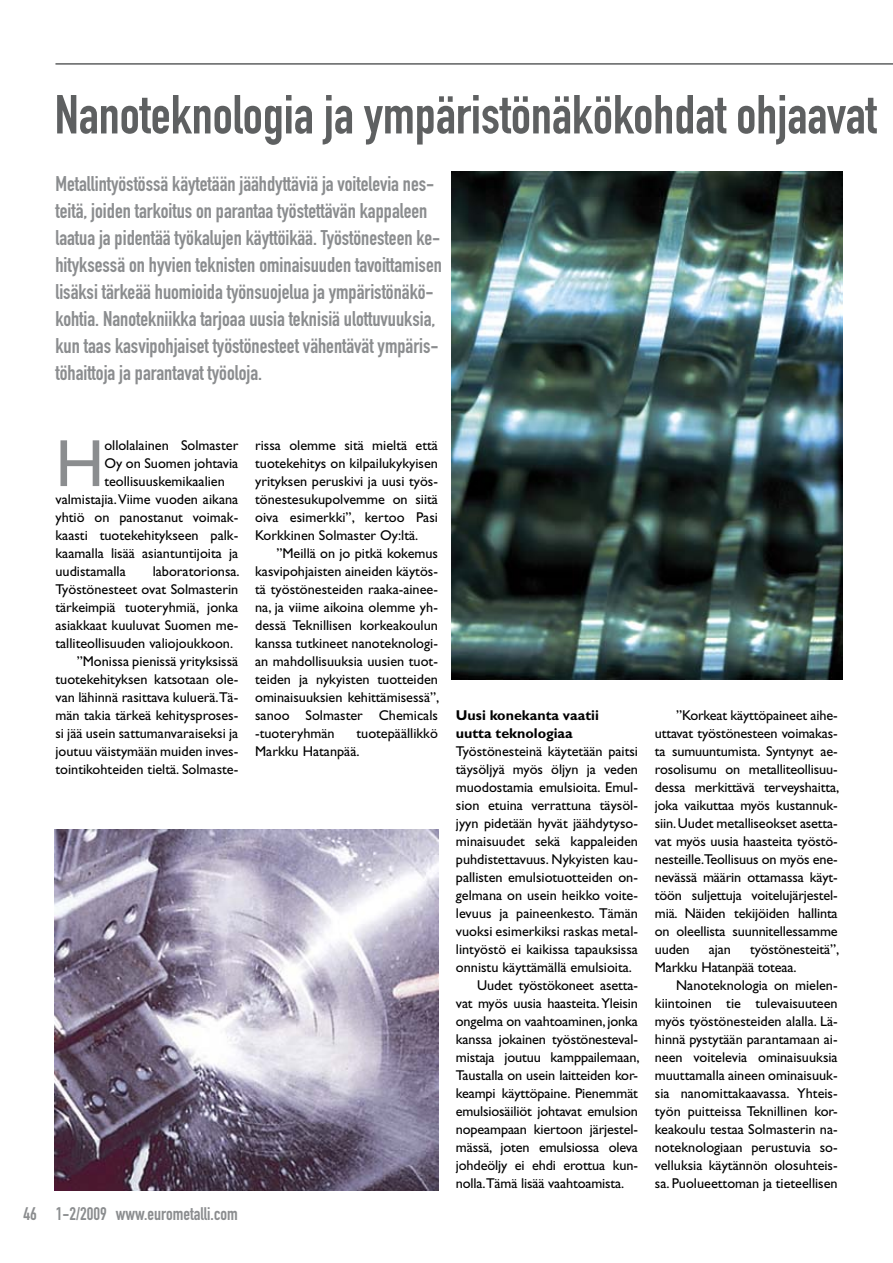
<style>
.page{position:relative;width:893px;height:1263px;background:#fff}
.page>*{position:absolute;margin:0;border:0;box-sizing:border-box;transform-origin:0 0}
.t1{font:67.05px "Gill Sans";color:#8b8d8f}
.t2{font:54px "DIN Engschrift";color:#5e6061}
.t3{font:21px/27px "DIN Engschrift";color:#8b8d8f}
.t4{font:18px "DIN Engschrift";color:#8b8d8f}
.t5{font:14.25px/18px "Gill Sans";color:#000;text-align:justify}
.t6{font:700 14.25px/18px "Gill Sans";color:#000}
</style>
<div class="page">
<hr style="left:55px;top:63px;width:838px;height:2px;background:#5e6061">
<img style="left:54px;top:829px;width:384px;height:361px">
<img style="left:452px;top:171px;width:390px;height:508px">
<h2 class="t2" style="left:55px;top:83px;width:823px">Nanoteknologia ja ympäristönäkökohdat ohjaavat</h2>
<p class="t3" style="left:55px;top:170px;width:388px">Metallintyöstössä käytetään jäähdyttäviä ja voitelevia nes&shy;teitä, joiden tarkoitus on parantaa työstettävän kappaleen laatua ja pidentää työkalujen käyttöikää. Työstönesteen ke&shy;hityksessä on hyvien teknisten ominaisuuden tavoittamisen lisäksi tärkeää huomioida työnsuojelua ja ympäristönäkö&shy;kohtia. Nanotekniikka tarjoaa uusia teknisiä ulottuvuuksia, kun taas kasvipohjaiset työstönesteet vähentävät ympäris&shy;töhaittoja ja parantavat työoloja.</p>
<h1 class="t1" style="left:55px;top:425px;width:50px">H</h1>
<p class="t5" style="left:104px;top:436px;width:135px">ollolalainen Solmaster</p>
<p class="t5" style="left:104px;top:454px;width:135px">Oy on Suomen johtavia</p>
<p class="t5" style="left:104px;top:472px;width:122px">teollisuuskemikaalien</p>
<p class="t5" style="left:55px;top:490px;width:184px">valmistajia. Viime vuoden aikana</p>
<p class="t5" style="left:55px;top:508px;width:184px">yhtiö on panostanut voimak-</p>
<p class="t5" style="left:55px;top:526px;width:184px">kaasti tuotekehitykseen palk-</p>
<p class="t5" style="left:55px;top:544px;width:184px">kaamalla lisää asiantuntijoita ja</p>
<p class="t5" style="left:55px;top:562px;width:72px">uudistamalla</p>
<p class="t5" style="left:153px;top:562px;width:88px">laboratorionsa.</p>
<p class="t5" style="left:55px;top:580px;width:184px">Työstönesteet ovat Solmasterin</p>
<p class="t5" style="left:55px;top:598px;width:184px">tärkeimpiä tuoteryhmiä, jonka</p>
<p class="t5" style="left:55px;top:616px;width:184px">asiakkaat kuuluvat Suomen me-</p>
<p class="t5" style="left:55px;top:634px;width:179px">talliteollisuuden valiojoukkoon.</p>
<p class="t5" style="left:77px;top:652px;width:163px">”Monissa pienissä yrityksissä</p>
<p class="t5" style="left:55px;top:670px;width:184px">tuotekehityksen katsotaan ole-</p>
<p class="t5" style="left:55px;top:688px;width:184px">van lähinnä rasittava kuluerä.Tä-</p>
<p class="t5" style="left:55px;top:706px;width:184px">män takia tärkeä kehitysproses-</p>
<p class="t5" style="left:55px;top:724px;width:184px">si jää usein sattumanvaraiseksi ja</p>
<p class="t5" style="left:55px;top:742px;width:184px">joutuu väistymään muiden inves-</p>
<p class="t5" style="left:55px;top:760px;width:184px">tointikohteiden tieltä. Solmaste-</p>
<p class="t5" style="left:255px;top:436px;width:184px">rissa olemme sitä mieltä että tuotekehitys on kilpailukykyisen yrityksen peruskivi ja uusi työs&shy;tönestesukupolvemme on siitä oiva esimerkki”, kertoo Pasi Korkkinen Solmaster Oy:ltä.</p>
<p class="t5" style="left:255px;top:544px;width:186px;text-indent:21px">”Meillä on jo pitkä kokemus kasvipohjaisten aineiden käytös&shy;tä työstönesteiden raaka-ainee&shy;na, ja viime aikoina olemme yh&shy;dessä Teknillisen korkeakoulun kanssa tutkineet nanoteknologi&shy;an mahdollisuuksia uusien tuot&shy;teiden ja nykyisten tuotteiden ominaisuuksien kehittämisessä”, sanoo Solmaster Chemicals -tuoteryhmän</p>
<p class="t5" style="left:255px;top:724px;width:184px;text-indent:101px">tuotepäällikkö<br>Markku Hatanpää.</p>
<p class="t4" style="left:23px;top:1203px;width:216px">46 1-2/2009 www.eurometalli.com</p>
<p class="t6" style="left:456px;top:706px;width:144px">Uusi konekanta vaatii uutta teknologiaa</p>
<p class="t5" style="left:456px;top:742px;width:184px">Työstönesteinä käytetään paitsi</p>
<p class="t5" style="left:456px;top:760px;width:184px">täysöljyä myös öljyn ja veden</p>
<p class="t5" style="left:456px;top:778px;width:184px">muodostamia emulsioita. Emul-</p>
<p class="t5" style="left:456px;top:796px;width:184px">sion etuina verrattuna täysöl-</p>
<p class="t5" style="left:456px;top:814px;width:184px">jyyn pidetään hyvät jäähdytyso-</p>
<p class="t5" style="left:456px;top:832px;width:184px">minaisuudet sekä kappaleiden</p>
<p class="t5" style="left:456px;top:850px;width:184px">puhdistettavuus. Nykyisten kau-</p>
<p class="t5" style="left:456px;top:868px;width:184px">pallisten emulsiotuotteiden on-</p>
<p class="t5" style="left:456px;top:886px;width:184px">gelmana on usein heikko voite-</p>
<p class="t5" style="left:456px;top:904px;width:184px">levuus ja paineenkesto. Tämän</p>
<p class="t5" style="left:456px;top:922px;width:184px">vuoksi esimerkiksi raskas metal-</p>
<p class="t5" style="left:456px;top:940px;width:184px">lintyöstö ei kaikissa tapauksissa</p>
<p class="t5" style="left:456px;top:958px;width:178px">onnistu käyttämällä emulsioita.</p>
<p class="t5" style="left:477px;top:976px;width:162px">Uudet työstökoneet asetta-</p>
<p class="t5" style="left:456px;top:994px;width:184px">vat myös uusia haasteita. Yleisin</p>
<p class="t5" style="left:456px;top:1012px;width:184px">ongelma on vaahtoaminen, jonka</p>
<p class="t5" style="left:456px;top:1030px;width:184px">kanssa jokainen työstönesteval-</p>
<p class="t5" style="left:456px;top:1048px;width:185px">mistaja joutuu kamppailemaan,</p>
<p class="t5" style="left:456px;top:1066px;width:184px">Taustalla on usein laitteiden kor-</p>
<p class="t5" style="left:456px;top:1084px;width:184px">keampi käyttöpaine. Pienemmät</p>
<p class="t5" style="left:456px;top:1102px;width:184px">emulsiosäiliöt johtavat emulsion</p>
<p class="t5" style="left:456px;top:1120px;width:184px">nopeampaan kiertoon järjestel-</p>
<p class="t5" style="left:456px;top:1138px;width:184px">mässä, joten emulsiossa oleva</p>
<p class="t5" style="left:456px;top:1156px;width:184px">johdeöljy ei ehdi erottua kun-</p>
<p class="t5" style="left:456px;top:1174px;width:170px">nolla.Tämä lisää vaahtoamista.</p>
<p class="t5" style="left:655px;top:706px;width:186px;text-indent:21px">”Korkeat käyttöpaineet aihe&shy;uttavat työstönesteen voimakas&shy;ta sumuuntumista. Syntynyt ae&shy;rosolisumu on metalliteollisuu&shy;dessa merkittävä terveyshaitta, joka vaikuttaa myös kustannuk&shy;siin. Uudet metalliseokset asetta&shy;vat myös uusia haasteita työstö&shy;nesteille.Teollisuus on myös ene&shy;nevässä määrin ottamassa käyt&shy;töön suljettuja voitelujärjestel&shy;miä. Näiden tekijöiden hallinta on oleellista suunnitellessamme uuden</p>
<p class="t5" style="left:655px;top:940px;width:186px;text-indent:95px">työstönesteitä”,<br>Markku Hatanpää toteaa.</p>
<p class="t5" style="left:655px;top:976px;width:184px;text-indent:21px">Nanoteknologia on mielen&shy;kiintoinen tie tulevaisuuteen myös työstönesteiden alalla. Lä&shy;hinnä pystytään parantamaan ai&shy;neen voitelevia ominaisuuksia muuttamalla aineen ominaisuuk&shy;sia nanomittakaavassa. Yhteis&shy;työn puitteissa Teknillinen kor&shy;keakoulu testaa Solmasterin na&shy;noteknologiaan perustuvia so&shy;velluksia käytännön olosuhteis&shy;sa. Puolueettoman ja tieteellisen</p>
<p class="t5" style="left:709px;top:940px;width:23px">ajan</p>
</div>
